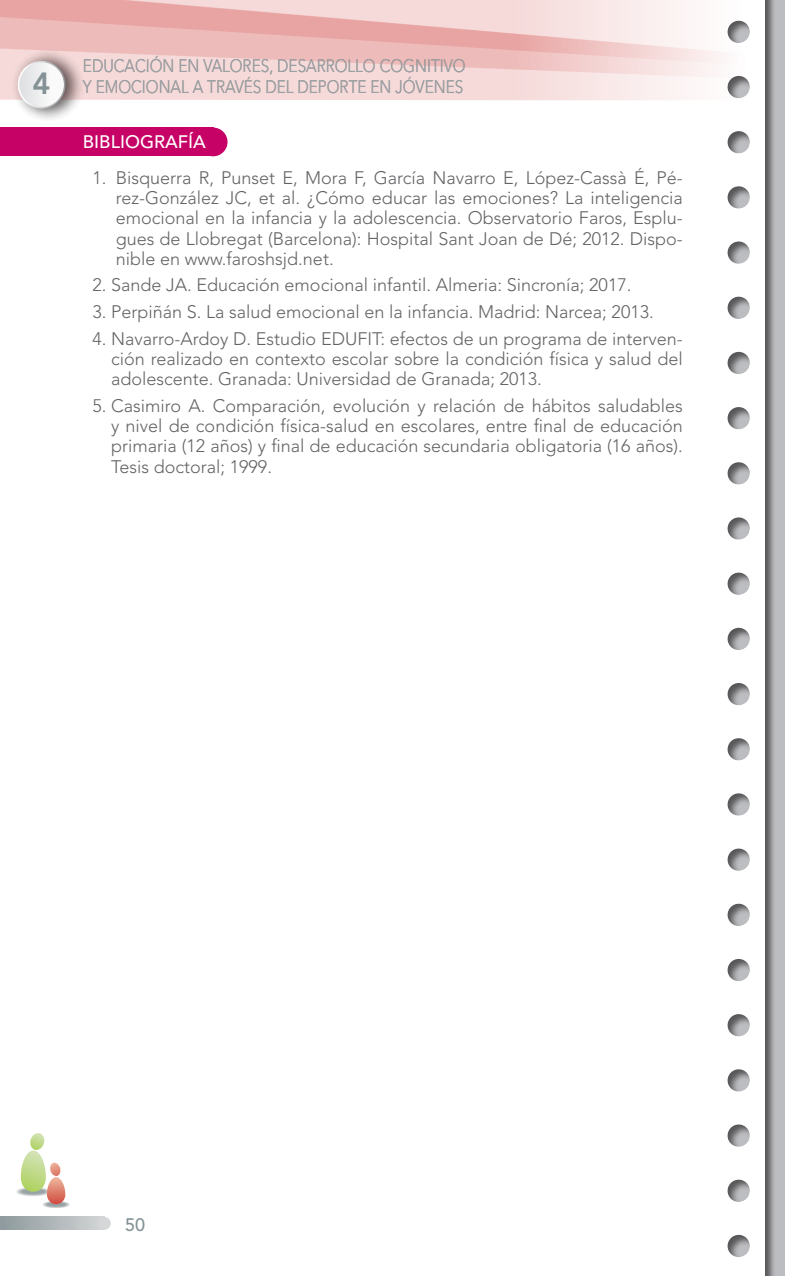
<style>
.page{position:relative;width:785px;height:1276px;background:#fff}
.page>*{position:absolute;margin:0;border:0;box-sizing:border-box;transform-origin:0 0}
.t1{font:800 30.38px "Avenir LT Std";color:#849296}
.BIBLIOGRAFÍA{font:300 18px/20.2px "Avenir LT Std";color:#636366;text-align:justify}
.t2{font:300 18px "Avenir LT Std";color:#98a3a6;scale:.85 1}
.título_biblio{font:500 18px "Avenir LT Std";color:#fff}
.t3{font:500 18px "Avenir LT Std";color:#849296}
</style>
<div class="page">
<div style="left:16px;top:1187px;width:35px;height:9px;background:#ebe9e8;border-radius:50%"></div>
<div style="left:16px;top:1187px;width:34px;height:9px;background:#e7e9e9;border-radius:50%"></div>
<svg style="left:17px;top:1187px;width:33px;height:9px"></svg>
<div style="left:18px;top:1187px;width:31px;height:8px;background:#dbdede;border-radius:50%"></div>
<div style="left:18px;top:1188px;width:31px;height:7px;background:#c5c9cb;border-radius:50%"></div>
<div style="left:18px;top:1188px;width:30px;height:7px;background:#c2c7c8;border-radius:50%"></div>
<div style="left:19px;top:1188px;width:29px;height:7px;background:#bcc0c2;border-radius:50%"></div>
<div style="left:19px;top:1188px;width:28px;height:7px;background:#b0b7b9;border-radius:50%"></div>
<div style="left:19px;top:1188px;width:28px;height:6px;background:#aab2b5;border-radius:50%"></div>
<div style="left:20px;top:1188px;width:27px;height:6px;background:#babfc1;border-radius:50%"></div>
<div style="left:20px;top:1188px;width:26px;height:6px;background:#b6bcbe;border-radius:50%"></div>
<div style="left:21px;top:1189px;width:25px;height:5px;background:#a5adb0;border-radius:50%"></div>
<div style="left:21px;top:1189px;width:24px;height:5px;background:#99a4a7;border-radius:50%"></div>
<hr style="left:22px;top:1189px;width:23px;height:4px;background:#9fa9ac;border-radius:50%">
<div style="left:42px;top:1201px;width:28px;height:7px;background:#e9ebeb;border-radius:50%"></div>
<div style="left:43px;top:1201px;width:27px;height:7px;background:#e3e6e6;border-radius:50%"></div>
<svg style="left:43px;top:1201px;width:26px;height:7px"></svg>
<div style="left:44px;top:1201px;width:24px;height:6px;background:#d1d3d5;border-radius:50%"></div>
<div style="left:45px;top:1201px;width:23px;height:6px;background:#c8cbcd;border-radius:50%"></div>
<svg style="left:45px;top:1202px;width:22px;height:5px"></svg>
<svg style="left:46px;top:1202px;width:21px;height:4px"></svg>
<hr style="left:48px;top:1202px;width:17px;height:4px;background:#98a3a6;border-radius:50%">
<svg style="left:47px;top:1177px;width:18px;height:27px"></svg>
<svg style="left:20px;top:1133px;width:41px;height:58px"></svg>
<svg style="left:0;top:1217px;width:102px;height:12px"></svg>
<div style="left:98px;top:1217px;width:13px;height:12px;background:#d4d6d7;border-radius:50%"></div>
<svg style="left:0;top:80px;width:684px;height:20px;background:#f6dddc"></svg>
<svg style="left:0;top:0;width:723px;height:80px;background:#f1cac9"></svg>
<div style="left:11px;top:47px;width:74px;height:75px;background:#231f20;opacity:.5"></div>
<svg style="left:18px;top:61px;width:47px;height:47px"></svg>
<div style="left:19px;top:62px;width:45px;height:45px;background:linear-gradient(to right,#e0e1e4,#fefefd);border-radius:22px"></div>
<div style="left:0;top:128px;width:213px;height:28px;background:#c70266"></div>
<div style="left:199px;top:128px;width:28px;height:28px;background:#c70266;border-radius:50%"></div>
<div style="left:724px;top:19px;width:27px;height:27px;background:#231f20;opacity:.62"></div>
<div style="left:724px;top:74px;width:27px;height:27px;background:#231f20;opacity:.62"></div>
<div style="left:724px;top:129px;width:27px;height:27px;background:#231f20;opacity:.62"></div>
<div style="left:724px;top:184px;width:27px;height:27px;background:#231f20;opacity:.62"></div>
<div style="left:724px;top:239px;width:27px;height:27px;background:#231f20;opacity:.62"></div>
<div style="left:724px;top:294px;width:27px;height:27px;background:#231f20;opacity:.62"></div>
<div style="left:724px;top:350px;width:27px;height:27px;background:#231f20;opacity:.62"></div>
<div style="left:724px;top:405px;width:27px;height:27px;background:#231f20;opacity:.62"></div>
<div style="left:724px;top:460px;width:27px;height:27px;background:#231f20;opacity:.62"></div>
<div style="left:724px;top:515px;width:27px;height:27px;background:#231f20;opacity:.62"></div>
<div style="left:724px;top:570px;width:27px;height:27px;background:#231f20;opacity:.62"></div>
<div style="left:724px;top:625px;width:27px;height:27px;background:#231f20;opacity:.62"></div>
<div style="left:724px;top:681px;width:27px;height:27px;background:#231f20;opacity:.62"></div>
<div style="left:724px;top:736px;width:27px;height:27px;background:#231f20;opacity:.62"></div>
<div style="left:724px;top:791px;width:27px;height:27px;background:#231f20;opacity:.62"></div>
<div style="left:724px;top:846px;width:27px;height:27px;background:#231f20;opacity:.62"></div>
<div style="left:724px;top:901px;width:27px;height:27px;background:#231f20;opacity:.62"></div>
<div style="left:724px;top:956px;width:27px;height:27px;background:#231f20;opacity:.62"></div>
<div style="left:724px;top:1012px;width:27px;height:27px;background:#231f20;opacity:.62"></div>
<div style="left:724px;top:1067px;width:27px;height:27px;background:#231f20;opacity:.62"></div>
<div style="left:724px;top:1122px;width:27px;height:27px;background:#231f20;opacity:.62"></div>
<div style="left:724px;top:1177px;width:27px;height:27px;background:#231f20;opacity:.62"></div>
<div style="left:724px;top:1232px;width:27px;height:27px;background:#231f20;opacity:.62"></div>
<div style="left:763px;top:0;width:21px;height:1276px;background:#231f20;opacity:.62"></div>
<p class="t2" style="left:83px;top:56px;width:451px">EDUCACIÓN EN VALORES, DESARROLLO COGNITIVO</p>
<p class="t1" style="left:33px;top:66px;width:19px">4</p>
<p class="t2" style="left:83px;top:76px;width:449px">Y EMOCIONAL A TRAVÉS DEL DEPORTE EN JÓVENES</p>
<p class="título_biblio" style="left:83px;top:131px;width:124px">BIBLIOGRAFÍA</p>
<p class="BIBLIOGRAFÍA" style="left:116px;top:167px;width:568px;text-indent:-23px">1. Bisquerra R, Punset E, Mora F, García Navarro E, López-Cassà É, Pé&shy;rez-González JC, et al. ¿Cómo educar las emociones? La inteligencia emocional en la infancia y la adolescencia. Observatorio Faros, Esplu&shy;gues de Llobregat (Barcelona): Hospital Sant Joan de Dé; 2012. Dispo&shy;nible en www.faroshsjd.net.</p>
<p class="BIBLIOGRAFÍA" style="left:92px;top:275px;width:540px">2. Sande JA. Educación emocional infantil. Almeria: Sincronía; 2017.</p>
<p class="BIBLIOGRAFÍA" style="left:92px;top:302px;width:563px">3. Perpiñán S. La salud emocional en la infancia. Madrid: Narcea; 2013.</p>
<p class="BIBLIOGRAFÍA" style="left:111px;top:328px;width:573px;text-indent:-19px">4. Navarro-Ardoy D. Estudio EDUFIT: efectos de un programa de interven&shy;ción realizado en contexto escolar sobre la condición física y salud del adolescente. Granada: Universidad de Granada; 2013.</p>
<p class="BIBLIOGRAFÍA" style="left:111px;top:395px;width:573px;text-indent:-19px">5. Casimiro A. Comparación, evolución y relación de hábitos saludables y nivel de condición física-salud en escolares, entre final de educación primaria (12 años) y final de educación secundaria obligatoria (16 años).<br>Tesis doctoral; 1999.</p>
<p class="t3" style="left:125px;top:1214px;width:22px">50</p>
</div>
